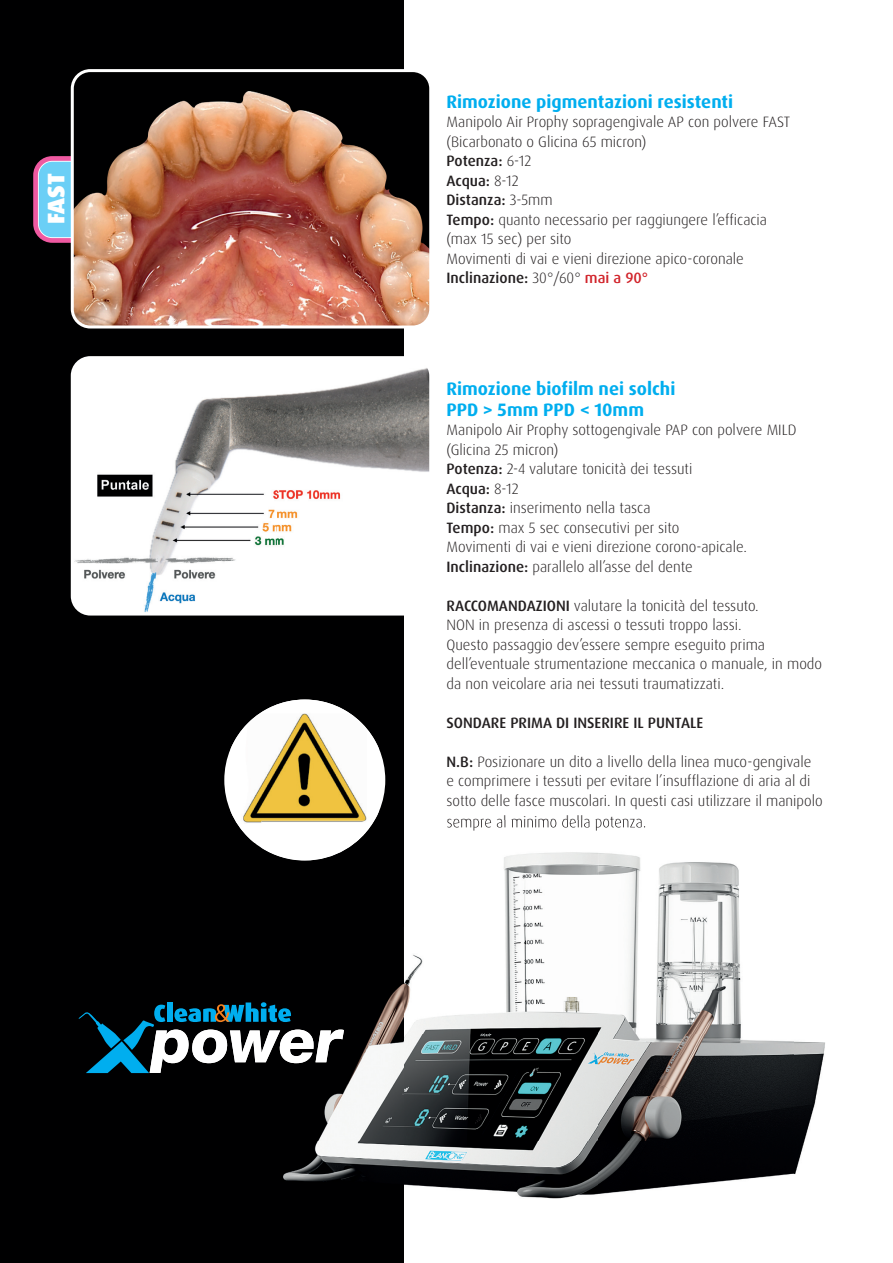
<style>
.page{position:relative;width:893px;height:1263px;background:#fff}
.page>*{position:absolute;margin:0;border:0;box-sizing:border-box;transform-origin:0 0}
.t1{font:900 24px "Dax Pro";color:#fff}
.t2{font:700 18px/21px "Dax Pro";color:#00aeef}
.t3{font:300 15px/19.5px "Dax Pro";color:#231f20}
.t4{font:500 15px "Dax Pro";color:#231f20}
.s1{font-weight:500}
.s2{font-weight:500;color:#d1232a}
</style>
<div class="page">
<div style="left:0;top:0;width:404px;height:1263px;background:#000001"></div>
<img style="left:72px;top:360px;width:356px;height:251px">
<div style="left:71px;top:356px;width:361px;height:259px;border:3px solid #fff;border-radius:18px"></div>
<svg style="left:33px;top:151px;width:38px;height:95px"></svg>
<img style="left:230px;top:699px;width:149px;height:144px">
<img style="left:72px;top:73px;width:356px;height:254px">
<div style="left:71px;top:69px;width:361px;height:259px;border:3px solid #fff;border-radius:18px"></div>
<img style="left:283px;top:821px;width:542px;height:378px">
<img style="left:447px;top:821px;width:198px;height:10px">
<img style="left:261px;top:843px;width:113px;height:17px">
<img style="left:261px;top:821px;width:113px;height:22px">
<svg style="left:78px;top:1002px;width:266px;height:71px"></svg>
<h1 class="t1" style="left:41px;top:224px;width:52px;rotate:-90deg">FAST</h1>
<p class="t2" style="left:446px;top:91px;width:288px">Rimozione pigmentazioni resistenti</p>
<p class="t3" style="left:446px;top:112px;width:345px">Manipolo Air Prophy sopragengivale AP con polvere FAST (Bicarbonato o Glicina 65 micron)<br><span class="s1">Potenza:</span> 6-12<br><span class="s1">Acqua:</span> 8-12<br><span class="s1">Distanza:</span> 3-5mm<br><span class="s1">Tempo:</span> quanto necessario per raggiungere l’efficacia (max 15 sec) per sito<br>Movimenti di vai e vieni direzione apico-coronale<br><span class="s1">Inclinazione:</span> 30°/60° <span class="s2">mai a 90°</span></p>
<p class="t2" style="left:446px;top:378px;width:230px">Rimozione biofilm nei solchi<br>PPD &gt; 5mm PPD &lt; 10mm</p>
<p class="t3" style="left:446px;top:420px;width:351px">Manipolo Air Prophy sottogengivale PAP con polvere MILD (Glicina 25 micron)<br><span class="s1">Potenza:</span> 2-4 valutare tonicità dei tessuti<br><span class="s1">Acqua:</span> 8-12<br><span class="s1">Distanza:</span> inserimento nella tasca<br><span class="s1">Tempo:</span> max 5 sec consecutivi per sito<br>Movimenti di vai e vieni direzione corono-apicale.<br><span class="s1">Inclinazione:</span> parallelo all’asse del dente</p>
<p class="t3" style="left:446px;top:596px;width:377px"><span class="s1">RACCOMANDAZIONI</span> valutare la tonicità del tessuto.<br>NON in presenza di ascessi o tessuti troppo lassi.<br>Questo passaggio dev’essere sempre eseguito prima dell’eventuale strumentazione meccanica o manuale, in modo da non veicolare aria nei tessuti traumatizzati.</p>
<p class="t4" style="left:446px;top:713px;width:258px">SONDARE PRIMA DI INSERIRE IL PUNTALE</p>
<p class="t3" style="left:446px;top:752px;width:378px"><span class="s1">N.B:</span> Posizionare un dito a livello della linea muco-gengivale e comprimere i tessuti per evitare l’insufflazione di aria al di sotto delle fasce muscolari. In questi casi utilizzare il manipolo</p>
<p class="t3" style="left:446px;top:812px;width:201px">sempre al minimo della potenza.</p>
</div>
